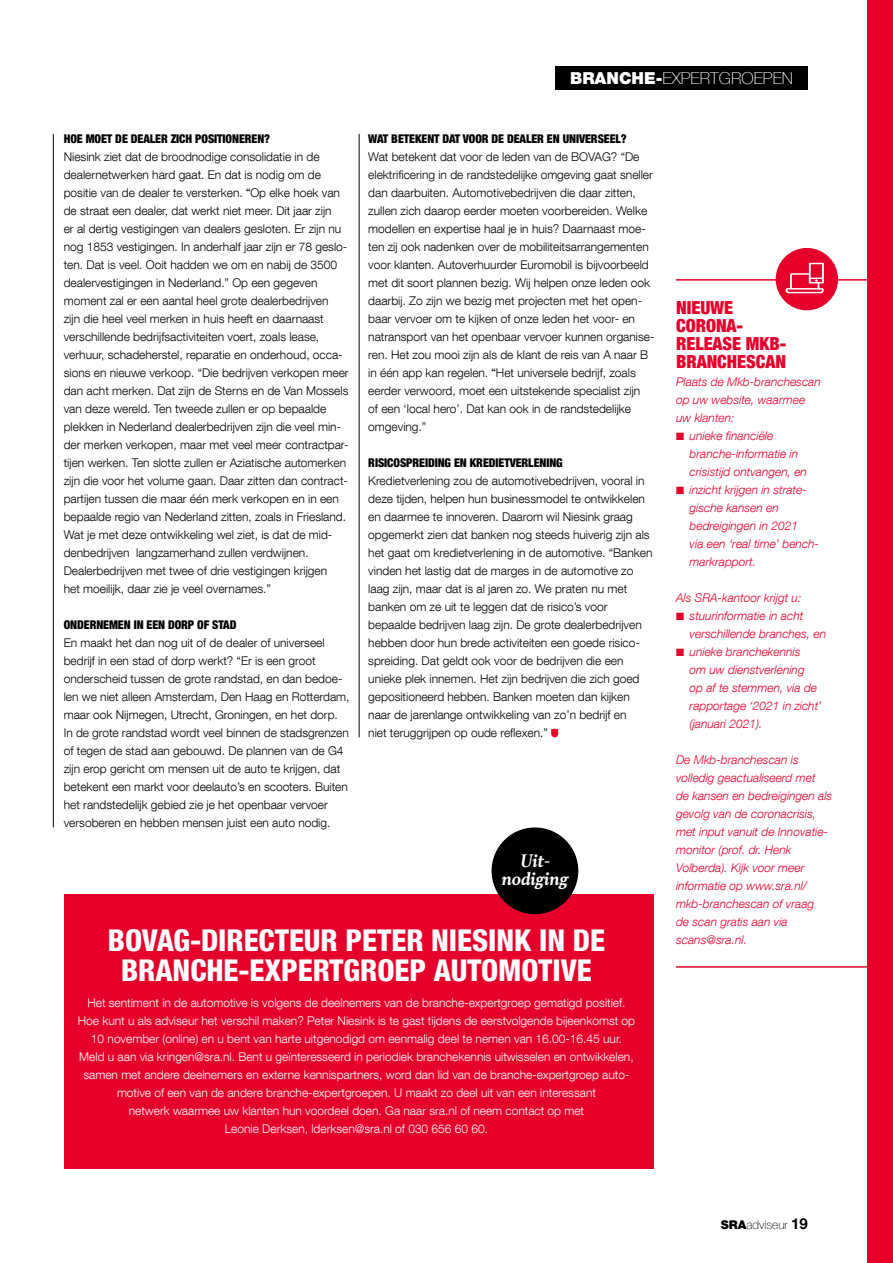
<style>
.page{position:relative;width:893px;height:1263px;background:#fff}
.page>*{position:absolute;margin:0;border:0;box-sizing:border-box;transform-origin:0 0}
.t1{font:800 condensed 30px/30px "Helvetica Neue LT Com";color:#fff;text-align:center}
.t2{font:900 condensed 18px/18px "Helvetica Neue";color:#e4002b}
.t3{font:100 16.5px "Helvetica Neue LT Com";color:#fff}
.t4{font:italic 700 16.5px/18px "TT Jenevers";color:#fff;text-align:center}
.t5{font:300 12px/18px "Helvetica Neue LT Com";color:#000}
.t6{font:300 12px/18px "Helvetica Neue LT Com";color:#fff;text-align:center}
.t7{font:italic 300 12px/18px "Helvetica Neue LT Com";color:#e4002b}
.t8{font:900 condensed 12px "Helvetica Neue LT Com";letter-spacing:-.005em;color:#000}
.t9{font:100 12px "Helvetica Neue LT Com";color:#000}
.s1{font-weight:900}
.s2{font-family:"Abelard";font-weight:400}
.s3{font-weight:700;font-size:15px}
</style>
<div class="page">
<svg style="left:551px;top:729px;width:7px;height:8px"></svg>
<hr style="left:53px;top:134px;width:1px;height:693px;background:#000">
<hr style="left:359px;top:134px;width:1px;height:603px;background:#000">
<div style="left:65px;top:894px;width:589px;height:275px;background:#e4002b"></div>
<div style="left:492px;top:827px;width:86px;height:87px;background:#000;border-radius:50%"></div>
<div style="left:555px;top:66px;width:253px;height:23px;background:#000"></div>
<hr style="left:676px;top:279px;width:217px;height:2px;background:#e4002b">
<hr style="left:676px;top:966px;width:217px;height:2px;background:#e4002b">
<div style="left:776px;top:248px;width:62px;height:62px;background:#e4002b;border-radius:50%"></div>
<div style="left:867px;top:0;width:26px;height:1263px;background:#e4002b"></div>
<svg style="left:786px;top:263px;width:38px;height:30px"></svg>
<h3 class="t3" style="left:570px;top:68px;width:224px"><span class="s1">BRANCHE-</span>EXPERTGROEPEN</h3>
<h3 class="t3" style="left:636px;top:68px;width:165px"><span class="s1">CURSUS</span> UITGELICHT</h3>
<p class="t8" style="left:64px;top:132px;width:208px">HOE MOET DE DEALER ZICH POSITIONEREN?</p>
<p class="t5" style="left:64px;top:148px;width:286px">Niesink ziet dat de broodnodige consolidatie in de dealernetwerken hard gaat. En dat is nodig om de positie van de dealer te versterken. <span class="s2">“</span>Op elke hoek van de straat een dealer, dat werkt niet meer. Dit jaar zijn<br>er al dertig vestigingen van dealers gesloten. Er zijn nu nog 1853 vestigingen. In anderhalf jaar zijn er 78 geslo&shy;ten. Dat is veel. Ooit hadden we om en nabij de 3500 dealervestigingen in Nederland.” Op een gegeven moment zal er een aantal heel grote dealerbedrijven<br>zijn die heel veel merken in huis heeft en daarnaast verschillende bedrijfsactiviteiten voert, zoals lease, verhuur, schadeherstel, reparatie en onderhoud, occa&shy;sions en nieuwe verkoop. “Die bedrijven verkopen meer dan acht merken. Dat zijn de Sterns en de Van Mossels van deze wereld. Ten tweede zullen er op bepaalde plekken in Nederland dealerbedrijven zijn die veel min&shy;der merken verkopen, maar met veel meer contractpar&shy;tijen werken. Ten slotte zullen er Aziatische automerken zijn die voor het volume gaan. Daar zitten dan contract&shy;partijen tussen die maar één merk verkopen en in een bepaalde regio van Nederland zitten, zoals in Friesland.<br>Wat je met deze ontwikkeling wel ziet, is dat de mid&shy;denbedrijven langzamerhand zullen verdwijnen.<br>Dealerbedrijven met twee of drie vestigingen krijgen<br>het moeilijk, daar zie je veel overnames.”</p>
<p class="t8" style="left:64px;top:618px;width:174px">ONDERNEMEN IN EEN DORP OF STAD</p>
<p class="t5" style="left:64px;top:634px;width:287px">En maakt het dan nog uit of de dealer of universeel bedrijf in een stad of dorp werkt? “Er is een groot onderscheid tussen de grote randstad, en dan bedoe&shy;len we niet alleen Amsterdam, Den Haag en Rotterdam, maar ook Nijmegen, Utrecht, Groningen, en het dorp.<br>In de grote randstad wordt veel binnen de stadsgrenzen of tegen de stad aan gebouwd. De plannen van de G4 zijn erop gericht om mensen uit de auto te krijgen, dat betekent een markt voor deelauto’s en scooters. Buiten het randstedelijk gebied zie je het openbaar vervoer versoberen en hebben mensen juist een auto nodig.</p>
<p class="t8" style="left:368px;top:132px;width:260px">WAT BETEKENT DAT VOOR DE DEALER EN UNIVERSEEL?</p>
<p class="t5" style="left:368px;top:148px;width:288px">Wat betekent dat voor de leden van de BOVAG? “De elektrificering in de randstedelijke omgeving gaat sneller dan daarbuiten. Automotivebedrijven die daar zitten, zullen zich daarop eerder moeten voorbereiden. Welke modellen en expertise haal je in huis? Daarnaast moe&shy;ten zij ook nadenken over de mobiliteitsarrangementen voor klanten. Autoverhuurder Euromobil is bijvoorbeeld met dit soort plannen bezig. Wij helpen onze leden ook daarbij. Zo zijn we bezig met projecten met het open&shy;baar vervoer om te kijken of onze leden het voor- en natransport van het openbaar vervoer kunnen organise&shy;ren. Het zou mooi zijn als de klant de reis van A naar B in één app kan regelen. <span class="s2">“</span>Het universele bedrijf, zoals eerder verwoord, moet een uitstekende specialist zijn<br>of een ‘local hero’. Dat kan ook in de randstedelijke omgeving.”</p>
<p class="t8" style="left:368px;top:456px;width:196px">RISICOSPREIDING EN KREDIETVERLENING</p>
<p class="t5" style="left:368px;top:472px;width:286px">Kredietverlening zou de automotivebedrijven, vooral in deze tijden, helpen hun businessmodel te ontwikkelen en daarmee te innoveren. Daarom wil Niesink graag opgemerkt zien dat banken nog steeds huiverig zijn als het gaat om kredietverlening in de automotive. “Banken vinden het lastig dat de marges in de automotive zo laag zijn, maar dat is al jaren zo. We praten nu met banken om ze uit te leggen dat de risico’s voor bepaalde bedrijven laag zijn. De grote dealerbedrijven hebben door hun brede activiteiten een goede risico&shy;spreiding. Dat geldt ook voor de bedrijven die een unieke plek innemen. Het zijn bedrijven die zich goed gepositioneerd hebben. Banken moeten dan kijken naar de jarenlange ontwikkeling van zo’n bedrijf en<br>niet teruggrijpen op oude reflexen.”</p>
<h3 class="t4" style="left:502px;top:852px;width:68px">Uit&shy;nodiging</h3>
<h1 class="t1" style="left:108px;top:925px;width:499px">BOVAG-DIRECTEUR PETER NIESINK IN DE<br>BRANCHE-EXPERTGROEP AUTOMOTIVE</h1>
<p class="t6" style="left:78px;top:994px;width:559px">Het sentiment in de automotive is volgens de deelnemers van de branche-expertgroep gematigd positief.<br>Hoe kunt u als adviseur het verschil maken? Peter Niesink is te gast tijdens de eerstvolgende bijeenkomst op 10 november (online) en u bent van harte uitgenodigd om eenmalig deel te nemen van 16.00-16.45 uur.<br>Meld u aan via kringen@sra.nl. Bent u geïnteresseerd in periodiek branchekennis uitwisselen en ontwikkelen, samen met andere deelnemers en externe kennispartners, word dan lid van de branche-expertgroep auto&shy;motive of een van de andere branche-expertgroepen. U maakt zo deel uit van een interessant<br>netwerk waarmee uw klanten hun voordeel doen. Ga naar sra.nl of neem contact op met<br>Leonie Derksen, lderksen@sra.nl of 030 656 60 60.</p>
<h2 class="t2" style="left:676px;top:298px;width:112px">NIEUWE<br>CORONA-<br>RELEASE MKB-<br>BRANCHESCAN</h2>
<p class="t7" style="left:676px;top:373px;width:146px">Plaats de Mkb-branchescan op uw website, waarmee uw klanten:</p>
<p class="t7" style="left:690px;top:427px;width:119px;text-indent:-14px">■ unieke financiële branche-informatie in crisistijd ontvangen, en</p>
<p class="t7" style="left:690px;top:481px;width:131px;text-indent:-14px">■ inzicht krijgen in strate&shy;gische kansen en bedreigingen in 2021<br>via een ‘real time’ bench&shy;markrapport.</p>
<p class="t7" style="left:676px;top:589px;width:127px">Als SRA-kantoor krijgt u:</p>
<p class="t7" style="left:690px;top:607px;width:138px;text-indent:-14px">■ stuurinformatie in acht verschillende branches, en</p>
<p class="t7" style="left:690px;top:643px;width:133px;text-indent:-14px">■ unieke branchekennis<br>om uw dienstverlening<br>op af te stemmen, via de rapportage ‘2021 in zicht’ (januari 2021).</p>
<p class="t7" style="left:676px;top:751px;width:158px">De Mkb-branchescan is volledig geactualiseerd met<br>de kansen en bedreigingen als gevolg van de coronacrisis, met input vanuit de Innovatie&shy;monitor (prof. dr. Henk<br>Volberda). Kijk voor meer informatie op www.sra.nl/ mkb-branchescan of vraag<br>de scan gratis aan via scans@sra.nl.</p>
<p class="t9" style="left:721px;top:1218px;width:89px"><span class="s1">SRA</span>adviseur <span class="s3">19</span></p>
</div>
